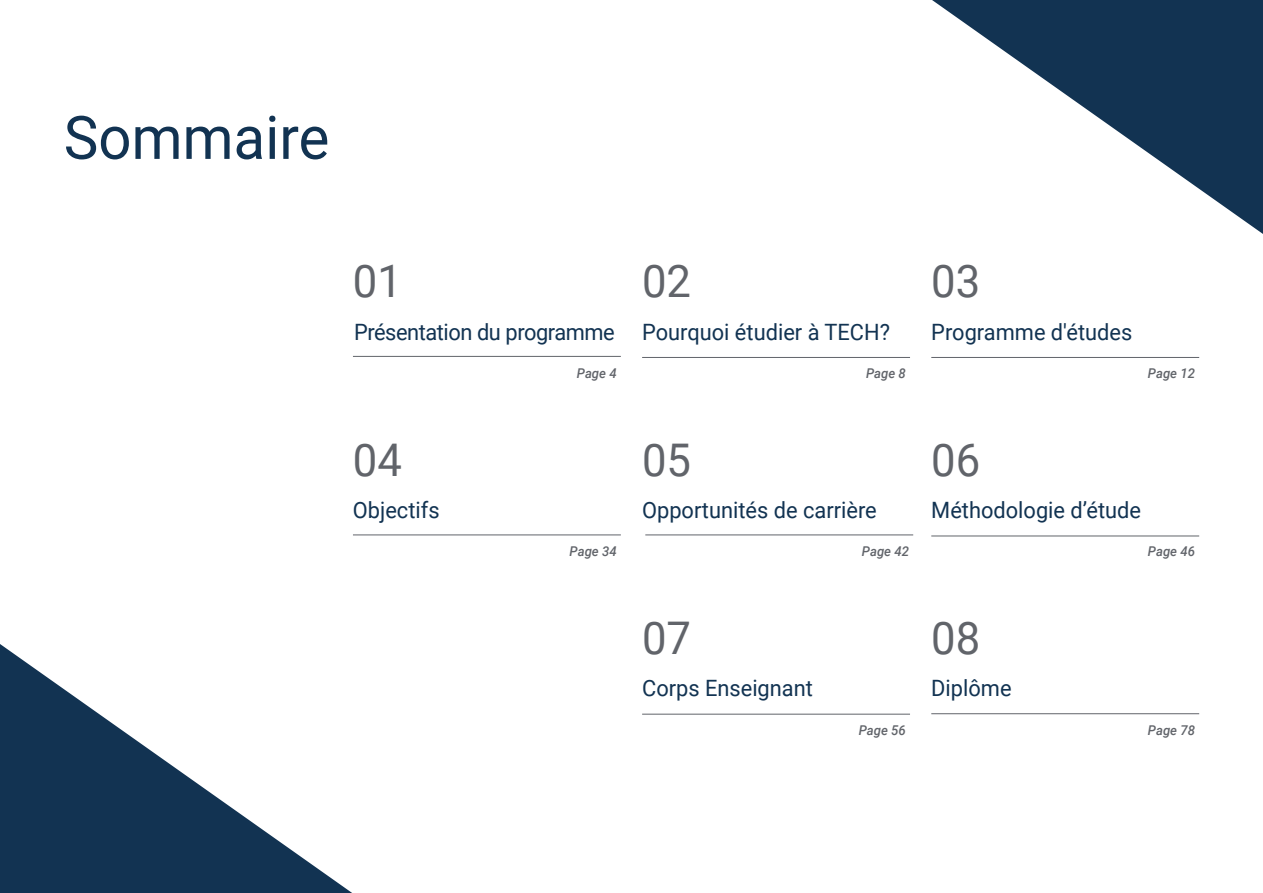
<style>
.page{position:relative;width:1263px;height:893px;background:#fff}
.page>*{position:absolute;margin:0;border:0;box-sizing:border-box;transform-origin:0 0}
.t1{font:60px "Roboto";color:#123352}
.t2{font:45px "Roboto";color:#61646a}
.t3{font:22.5px "Roboto";color:#123352}
.t4{font:22.5px "Roboto";letter-spacing:-.02em;color:#123352}
.t5{font:italic 500 13.5px "Roboto";color:#61646a}
</style>
<div class="page">
<svg style="left:0;top:644px;width:352px;height:249px"></svg>
<svg style="left:932px;top:0;width:331px;height:234px"></svg>
<hr style="left:353px;top:356px;width:268px;height:1px;background:#61646a">
<hr style="left:642px;top:357px;width:268px;height:1px;background:#61646a">
<hr style="left:931px;top:357px;width:268px;height:1px;background:#61646a">
<hr style="left:642px;top:714px;width:268px;height:1px;background:#61646a">
<hr style="left:645px;top:535px;width:268px;height:1px;background:#61646a">
<hr style="left:931px;top:536px;width:268px;height:1px;background:#61646a">
<hr style="left:931px;top:713px;width:268px;height:1px;background:#61646a">
<hr style="left:353px;top:535px;width:268px;height:1px;background:#61646a">
<h1 class="t1" style="left:64px;top:96px;width:267px">Sommaire</h1>
<h2 class="t2" style="left:353px;top:250px;width:51px">01</h2>
<p class="t4" style="left:354px;top:316px;width:262px">Présentation du programme</p>
<h2 class="t2" style="left:642px;top:250px;width:51px">02</h2>
<h2 class="t2" style="left:931px;top:250px;width:51px">03</h2>
<p class="t3" style="left:642px;top:316px;width:249px">Pourquoi étudier à TECH?</p>
<p class="t3" style="left:931px;top:316px;width:203px">Programme d'études</p>
<h2 class="t2" style="left:353px;top:428px;width:51px">04</h2>
<p class="t3" style="left:353px;top:494px;width:88px">Objectifs</p>
<p class="t5" style="left:577px;top:363px;width:41px">Page 4</p>
<p class="t5" style="left:866px;top:363px;width:41px">Page 8</p>
<p class="t5" style="left:1148px;top:363px;width:48px">Page 12</p>
<h2 class="t2" style="left:642px;top:428px;width:51px">05</h2>
<p class="t3" style="left:642px;top:494px;width:236px">Opportunités de carrière</p>
<h2 class="t2" style="left:931px;top:428px;width:51px">06</h2>
<p class="t3" style="left:931px;top:494px;width:211px">Méthodologie d’étude</p>
<p class="t5" style="left:570px;top:542px;width:48px">Page 34</p>
<p class="t5" style="left:862px;top:542px;width:48px">Page 42</p>
<p class="t5" style="left:1148px;top:542px;width:48px">Page 46</p>
<h2 class="t2" style="left:642px;top:607px;width:51px">07</h2>
<p class="t3" style="left:642px;top:672px;width:172px">Corps Enseignant</p>
<h2 class="t2" style="left:931px;top:607px;width:51px">08</h2>
<p class="t3" style="left:931px;top:672px;width:82px">Diplôme</p>
<p class="t5" style="left:859px;top:721px;width:48px">Page 56</p>
<p class="t5" style="left:1148px;top:721px;width:48px">Page 78</p>
</div>
